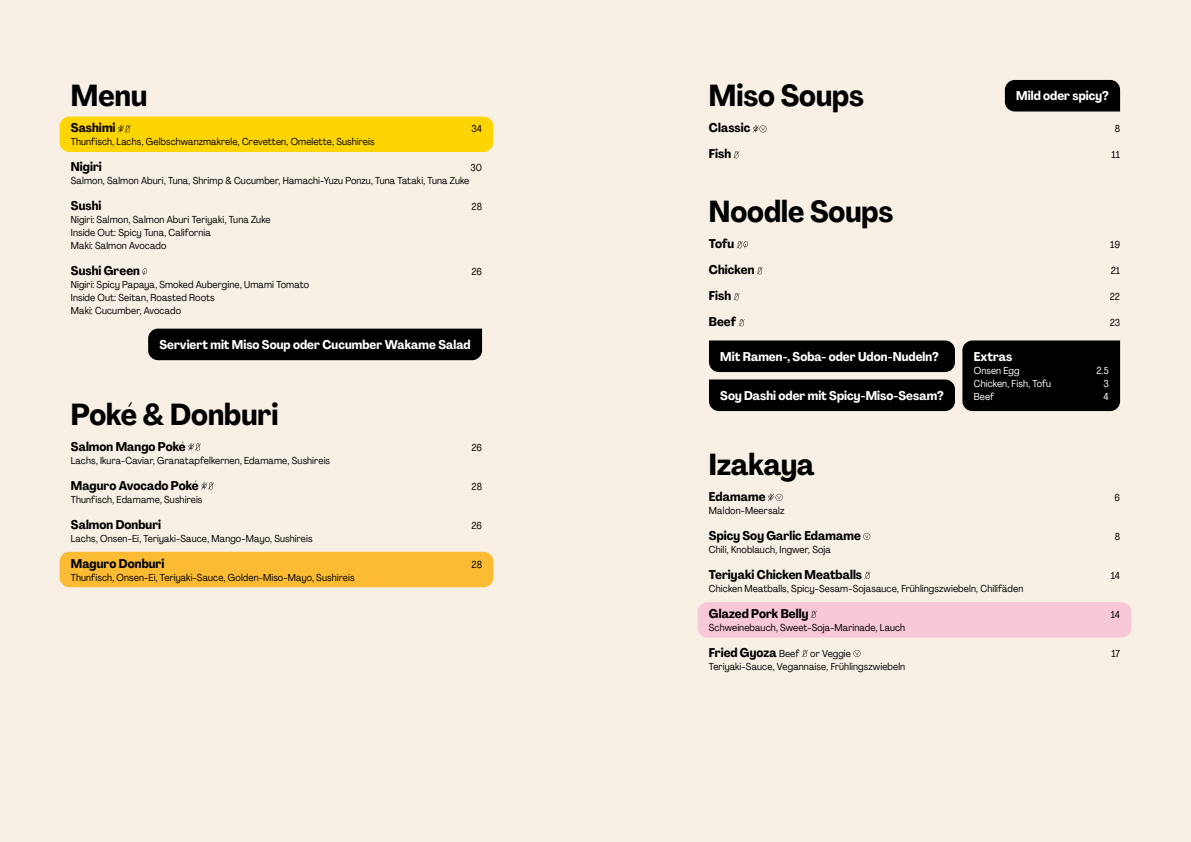
<style>
.page{position:relative;width:1191px;height:842px;background:#fff}
.page>*{position:absolute;margin:0;border:0;box-sizing:border-box;transform-origin:0 0}
.t1{font:700 30px "Yoojis";color:#000}
.t2{font:700 12.5px "Yoojis";letter-spacing:.005em;color:#000}
.t3{font:700 12.5px "Yoojis";letter-spacing:.005em;color:#fff}
.t4{font:10px/13px "Yoojis";letter-spacing:.01em;color:#000}
.t5{font:10px "Yoojis";letter-spacing:.005em;color:#fff}
.s1{font-weight:700;font-size:12.5px}
</style>
<div class="page">
<div style="left:0;top:0;width:595px;height:842px;background:#f8f0e4"></div>
<div style="left:595px;top:0;width:596px;height:842px;background:#f8f0e4"></div>
<div style="left:697px;top:602px;width:434px;height:36px;background:#f8c8d8;border-radius:10px"></div>
<svg style="left:768px;top:494px;width:14px;height:7px"></svg>
<svg style="left:863px;top:533px;width:7px;height:7px"></svg>
<svg style="left:864px;top:572px;width:6px;height:7px"></svg>
<svg style="left:810px;top:611px;width:7px;height:7px"></svg>
<svg style="left:802px;top:650px;width:6px;height:7px"></svg>
<svg style="left:853px;top:650px;width:7px;height:7px"></svg>
<svg style="left:753px;top:125px;width:13px;height:7px"></svg>
<svg style="left:733px;top:151px;width:6px;height:7px"></svg>
<div style="left:1005px;top:80px;width:115px;height:32px;background:#000"></div>
<svg style="left:736px;top:241px;width:12px;height:7px"></svg>
<svg style="left:757px;top:267px;width:6px;height:7px"></svg>
<svg style="left:733px;top:293px;width:6px;height:7px"></svg>
<svg style="left:738px;top:319px;width:6px;height:7px"></svg>
<div style="left:709px;top:340px;width:246px;height:32px;background:#000"></div>
<div style="left:709px;top:379px;width:246px;height:32px;background:#000"></div>
<div style="left:962px;top:340px;width:158px;height:71px;background:#000"></div>
<div style="left:60px;top:117px;width:433px;height:35px;background:#ffd500;border-radius:10px"></div>
<svg style="left:118px;top:125px;width:13px;height:7px"></svg>
<svg style="left:142px;top:268px;width:5px;height:7px"></svg>
<div style="left:148px;top:329px;width:334px;height:31px;background:#000"></div>
<div style="left:60px;top:552px;width:433px;height:35px;background:#fbbc33;border-radius:10px"></div>
<svg style="left:188px;top:443px;width:13px;height:8px"></svg>
<svg style="left:201px;top:482px;width:13px;height:8px"></svg>
<h1 class="t1" style="left:71px;top:77px;width:78px">Menu</h1>
<p class="t2" style="left:71px;top:120px;width:46px">Sashimi</p>
<p class="t4" style="left:471px;top:122px;width:12px">34</p>
<p class="t4" style="left:71px;top:135px;width:305px">Thunfisch, Lachs, Gelbschwanzmakrele, Crevetten, Omelette, Sushireis</p>
<p class="t2" style="left:71px;top:159px;width:33px">Nigiri</p>
<p class="t4" style="left:470px;top:161px;width:13px">30</p>
<p class="t4" style="left:71px;top:174px;width:400px">Salmon, Salmon Aburi, Tuna, Shrimp &amp; Cucumber, Hamachi-Yuzu Ponzu, Tuna Tataki, Tuna Zuke</p>
<p class="t2" style="left:71px;top:198px;width:32px">Sushi</p>
<p class="t4" style="left:471px;top:200px;width:12px">28</p>
<p class="t4" style="left:71px;top:213px;width:201px">Nigiri: Salmon, Salmon Aburi Teriyaki, Tuna Zuke<br>Inside Out: Spicy Tuna, California<br>Maki: Salmon Avocado</p>
<p class="t2" style="left:71px;top:263px;width:71px">Sushi Green</p>
<p class="t4" style="left:471px;top:265px;width:12px">26</p>
<p class="t4" style="left:71px;top:278px;width:240px">Nigiri: Spicy Papaya, Smoked Aubergine, Umami Tomato<br>Inside Out: Seitan, Roasted Roots<br>Maki: Cucumber, Avocado</p>
<p class="t3" style="left:159px;top:337px;width:313px">Serviert mit Miso Soup oder Cucumber Wakame Salad</p>
<h1 class="t1" style="left:71px;top:396px;width:209px">Poké &amp; Donburi</h1>
<p class="t2" style="left:71px;top:438px;width:116px">Salmon Mango Poké</p>
<p class="t4" style="left:471px;top:440px;width:12px">26</p>
<p class="t4" style="left:71px;top:453px;width:261px">Lachs, Ikura-Caviar, Granatapfelkernen, Edamame, Sushireis</p>
<p class="t2" style="left:71px;top:477px;width:129px">Maguro Avocado Poké</p>
<p class="t4" style="left:471px;top:479px;width:12px">28</p>
<p class="t4" style="left:71px;top:492px;width:133px">Thunfisch, Edamame, Sushireis</p>
<p class="t2" style="left:71px;top:516px;width:92px">Salmon Donburi</p>
<p class="t4" style="left:471px;top:518px;width:12px">26</p>
<p class="t4" style="left:71px;top:531px;width:243px">Lachs, Onsen-Ei, Teriyaki-Sauce, Mango-Mayo, Sushireis</p>
<p class="t2" style="left:71px;top:555px;width:95px">Maguro Donburi</p>
<p class="t4" style="left:471px;top:557px;width:12px">28</p>
<p class="t4" style="left:71px;top:570px;width:285px">Thunfisch, Onsen-Ei, Teriyaki-Sauce, Golden-Miso-Mayo, Sushireis</p>
<h1 class="t1" style="left:709px;top:77px;width:157px">Miso Soups</h1>
<p class="t2" style="left:709px;top:120px;width:43px">Classic</p>
<p class="t4" style="left:1114px;top:122px;width:7px">8</p>
<p class="t2" style="left:709px;top:146px;width:24px">Fish</p>
<p class="t4" style="left:1111px;top:148px;width:10px">11</p>
<p class="t3" style="left:1016px;top:88px;width:94px">Mild oder spicy?</p>
<h1 class="t1" style="left:709px;top:193px;width:186px">Noodle Soups</h1>
<p class="t2" style="left:709px;top:236px;width:27px">Tofu</p>
<p class="t4" style="left:1110px;top:238px;width:11px">19</p>
<p class="t2" style="left:709px;top:262px;width:47px">Chicken</p>
<p class="t4" style="left:1110px;top:264px;width:11px">21</p>
<p class="t2" style="left:709px;top:288px;width:24px">Fish</p>
<p class="t4" style="left:1109px;top:290px;width:12px">22</p>
<p class="t2" style="left:709px;top:314px;width:29px">Beef</p>
<p class="t4" style="left:1109px;top:316px;width:12px">23</p>
<p class="t3" style="left:720px;top:349px;width:220px">Mit Ramen-, Soba- oder Udon-Nudeln?</p>
<p class="t3" style="left:720px;top:388px;width:225px">Soy Dashi oder mit Spicy-Miso-Sesam?</p>
<p class="t3" style="left:973px;top:349px;width:40px">Extras</p>
<p class="t5" style="left:973px;top:364px;width:47px">Onsen Egg</p>
<p class="t5" style="left:1096px;top:364px;width:14px">2.5</p>
<p class="t5" style="left:973px;top:377px;width:79px">Chicken, Fish, Tofu</p>
<p class="t5" style="left:1103px;top:377px;width:7px">3</p>
<p class="t5" style="left:973px;top:390px;width:22px">Beef</p>
<p class="t5" style="left:1103px;top:390px;width:7px">4</p>
<h1 class="t1" style="left:709px;top:446px;width:107px">Izakaya</h1>
<p class="t2" style="left:709px;top:489px;width:58px">Edamame</p>
<p class="t4" style="left:1114px;top:491px;width:7px">6</p>
<p class="t4" style="left:709px;top:504px;width:77px">Maldon-Meersalz</p>
<p class="t2" style="left:709px;top:528px;width:153px">Spicy Soy Garlic Edamame</p>
<p class="t4" style="left:1114px;top:530px;width:7px">8</p>
<p class="t4" style="left:709px;top:543px;width:123px">Chili, Knoblauch, Ingwer, Soja</p>
<p class="t2" style="left:709px;top:567px;width:155px">Teriyaki Chicken Meatballs</p>
<p class="t4" style="left:1111px;top:569px;width:11px">14</p>
<p class="t4" style="left:709px;top:582px;width:316px">Chicken Meatballs, Spicy-Sesam-Sojasauce, Frühlingszwiebeln, Chilifäden</p>
<p class="t2" style="left:709px;top:606px;width:101px">Glazed Pork Belly</p>
<p class="t4" style="left:1111px;top:608px;width:11px">14</p>
<p class="t4" style="left:709px;top:621px;width:198px">Schweinebauch, Sweet-Soja-Marinade, Lauch</p>
<p class="t4" style="left:709px;top:647px;width:144px"><span class="s1">Fried Gyoza</span> Beef or Veggie</p>
<p class="t4" style="left:1111px;top:647px;width:10px">17</p>
<p class="t4" style="left:709px;top:660px;width:198px">Teriyaki-Sauce, Vegannaise, Frühlingszwiebeln</p>
</div>
